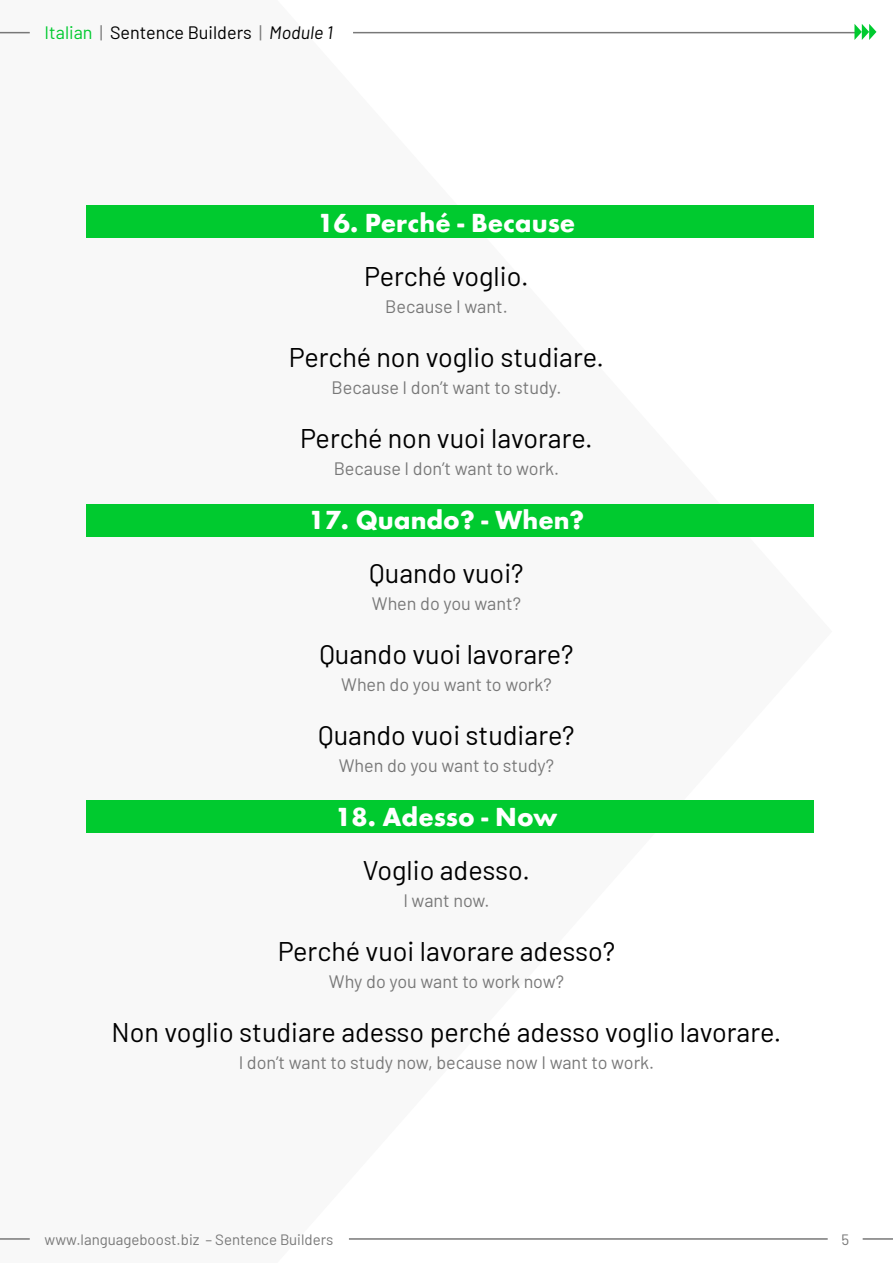
<style>
.page{position:relative;width:893px;height:1263px;background:#fff}
.page>*{position:absolute;margin:0;border:0;box-sizing:border-box;transform-origin:0 0}
.t1{font:27px "Barlow";color:#000}
.t2{font:700 27px "Futura Round";color:#fff}
.t3{font:18px "Barlow";color:#787878}
.t4{font:18px "Barlow";color:#000}
.t5{font:15px "Barlow";color:#787878}
.s1{color:#00ca2f}
.s2{color:#787878}
.s3{font-style:italic}
</style>
<div class="page">
<hr style="left:0;top:32px;width:30px;height:1px;background:#787878">
<hr style="left:0;top:1238px;width:30px;height:2px;background:#787878">
<hr style="left:353px;top:32px;width:502px;height:1px;background:#787878">
<hr style="left:863px;top:1238px;width:30px;height:2px;background:#787878">
<hr style="left:349px;top:1238px;width:479px;height:2px;background:#787878">
<svg style="left:854px;top:24px;width:22px;height:16px"></svg>
<div style="left:86px;top:206px;width:728px;height:32px;background:#00ca2f"></div>
<div style="left:86px;top:504px;width:728px;height:32px;background:#00ca2f"></div>
<div style="left:86px;top:800px;width:728px;height:33px;background:#00ca2f"></div>
<p class="t4" style="left:45px;top:20px;width:290px"><span class="s1">Italian</span> <span class="s2">|</span> Sentence Builders <span class="s2">|</span> <span class="s3">Module 1</span></p>
<p class="t2" style="left:318px;top:202px;width:259px">16. Perché - Because</p>
<p class="t1" style="left:364px;top:257px;width:166px">Perché voglio.</p>
<p class="t3" style="left:385px;top:294px;width:124px">Because I want.</p>
<p class="t1" style="left:289px;top:338px;width:317px">Perché non voglio studiare.</p>
<p class="t3" style="left:332px;top:375px;width:231px">Because I don’t want to study.</p>
<p class="t1" style="left:300px;top:419px;width:294px">Perché non vuoi lavorare.</p>
<p class="t3" style="left:334px;top:456px;width:227px">Because I don’t want to work.</p>
<p class="t2" style="left:309px;top:499px;width:277px">17. Quando? - When?</p>
<p class="t1" style="left:369px;top:554px;width:156px">Quando vuoi?</p>
<p class="t3" style="left:372px;top:591px;width:151px">When do you want?</p>
<p class="t1" style="left:319px;top:635px;width:256px">Quando vuoi lavorare?</p>
<p class="t3" style="left:341px;top:672px;width:212px">When do you want to work?</p>
<p class="t1" style="left:318px;top:716px;width:258px">Quando vuoi studiare?</p>
<p class="t3" style="left:339px;top:753px;width:217px">When do you want to study?</p>
<p class="t2" style="left:335px;top:796px;width:224px">18. Adesso - Now</p>
<p class="t1" style="left:363px;top:851px;width:169px">Voglio adesso.</p>
<p class="t3" style="left:403px;top:888px;width:88px">I want now.</p>
<p class="t1" style="left:278px;top:932px;width:339px">Perché vuoi lavorare adesso?</p>
<p class="t3" style="left:329px;top:969px;width:237px">Why do you want to work now?</p>
<p class="t1" style="left:112px;top:1013px;width:671px">Non voglio studiare adesso perché adesso voglio lavorare.</p>
<p class="t3" style="left:239px;top:1050px;width:417px">I don’t want to study now, because now I want to work.</p>
<p class="t5" style="left:45px;top:1229px;width:290px">www.languageboost.biz – Sentence Builders</p>
<p class="t5" style="left:841px;top:1229px;width:9px">5</p>
</div>
